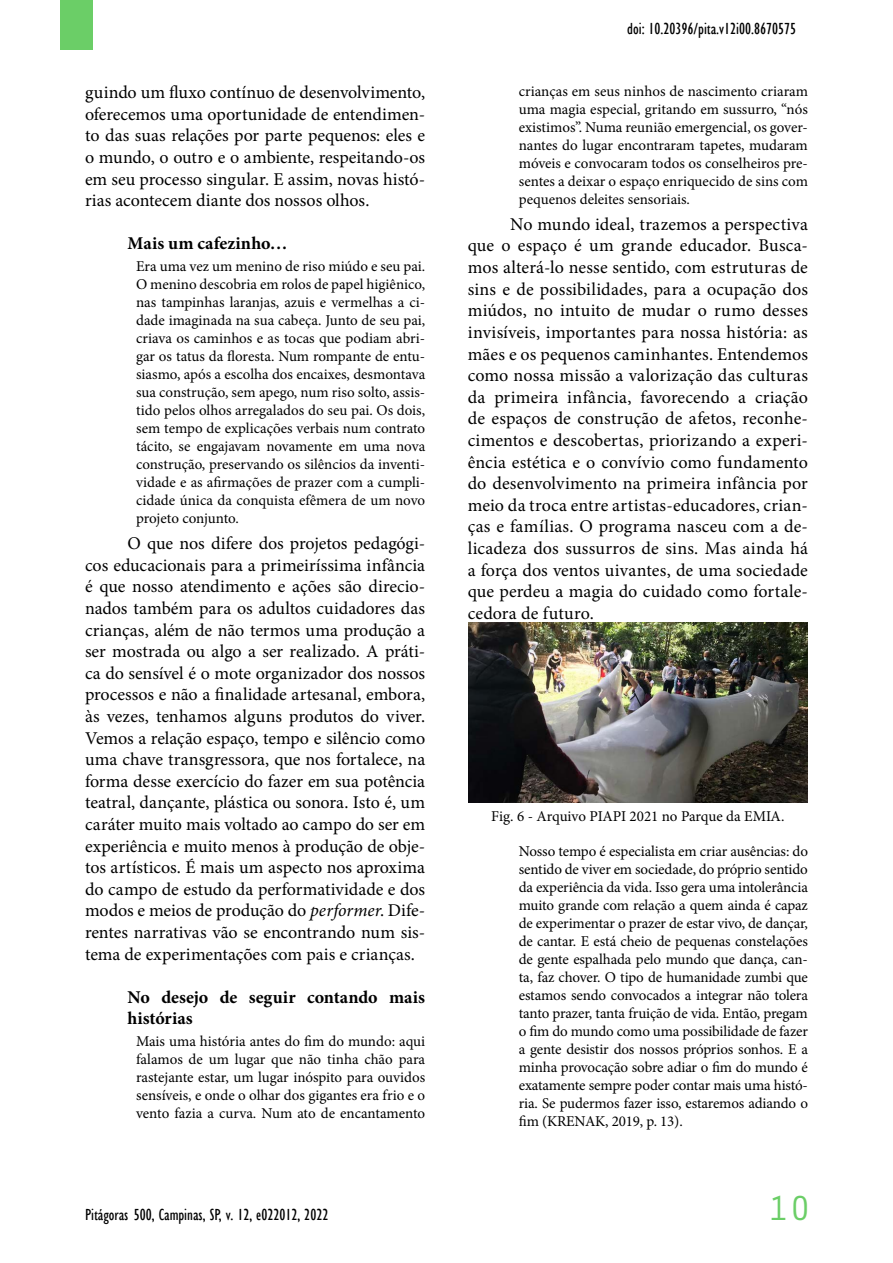
<style>
.page{position:relative;width:893px;height:1263px;background:#fff}
.page>*{position:absolute;margin:0;border:0;box-sizing:border-box;transform-origin:0 0}
.t1{font:36px "Orator Std";color:#6bce67}
.t2{font:18px/21.6px "Minion Pro";color:#000;text-align:justify}
.t3{font:700 18px/21.6px "Minion Pro";color:#000}
.t4{font:condensed 16.5px "Gill Sans";color:#000}
.t5{font:15px/18px "Minion Pro";letter-spacing:-.005em;color:#000;text-align:justify}
.s1{font-style:italic}
</style>
<div class="page">
<div style="left:60px;top:0;width:32px;height:50px;background:#6bce67"></div>
<img style="left:468px;top:623px;width:340px;height:180px">
<p class="t2" style="left:85px;top:82px;width:342px">guindo um fluxo contínuo de desenvolvimento, oferecemos uma oportunidade de entendimen&shy;to das suas relações por parte pequenos: eles e o mundo, o outro e o ambiente, respeitando-os em seu processo singular. E assim, novas histó&shy;rias acontecem diante dos nossos olhos.</p>
<p class="t3" style="left:128px;top:232px;width:162px">Mais um cafezinho…</p>
<p class="t5" style="left:136px;top:258px;width:291px">Era uma vez um menino de riso miúdo e seu pai.<br>O menino descobria em rolos de papel higiênico, nas tampinhas laranjas, azuis e vermelhas a ci&shy;dade imaginada na sua cabeça. Junto de seu pai, criava os caminhos e as tocas que podiam abri&shy;gar os tatus da floresta. Num rompante de entu&shy;siasmo, após a escolha dos encaixes, desmontava sua construção, sem apego, num riso solto, assis&shy;tido pelos olhos arregalados do seu pai. Os dois, sem tempo de explicações verbais num contrato tácito, se engajavam novamente em uma nova construção, preservando os silêncios da inventi&shy;vidade e as afirmações de prazer com a cumpli&shy;cidade única da conquista efêmera de um novo projeto conjunto.</p>
<p class="t2" style="left:85px;top:533px;width:342px;text-indent:43px">O que nos difere dos projetos pedagógi&shy;cos educacionais para a primeiríssima infância é que nosso atendimento e ações são direcio&shy;nados também para os adultos cuidadores das crianças, além de não termos uma produção a ser mostrada ou algo a ser realizado. A práti&shy;ca do sensível é o mote organizador dos nossos processos e não a finalidade artesanal, embora, às vezes, tenhamos alguns produtos do viver.<br>Vemos a relação espaço, tempo e silêncio como uma chave transgressora, que nos fortalece, na forma desse exercício do fazer em sua potência teatral, dançante, plástica ou sonora. Isto é, um caráter muito mais voltado ao campo do ser em experiência e muito menos à produção de obje&shy;tos artísticos. É mais um aspecto nos aproxima do campo de estudo da performatividade e dos modos e meios de produção do <span class="s1">performer</span>. Dife&shy;rentes narrativas vão se encontrando num sis&shy;tema de experimentações com pais e crianças.</p>
<p class="t3" style="left:128px;top:986px;width:299px">No desejo de seguir contando mais histórias</p>
<p class="t5" style="left:136px;top:1033px;width:291px">Mais uma história antes do fim do mundo: aqui falamos de um lugar que não tinha chão para rastejante estar, um lugar inóspito para ouvidos sensíveis, e onde o olhar dos gigantes era frio e o vento fazia a curva. Num ato de encantamento</p>
<p class="t4" style="left:85px;top:1205px;width:245px">Pitágoras 500, Campinas, SP, v. 12, e022012, 2022</p>
<p class="t4" style="left:627px;top:19px;width:170px">doi: 10.20396/pita.v12i00.8670575</p>
<p class="t5" style="left:519px;top:82px;width:291px">crianças em seus ninhos de nascimento criaram uma magia especial, gritando em sussurro, “nós existimos”. Numa reunião emergencial, os gover&shy;nantes do lugar encontraram tapetes, mudaram móveis e convocaram todos os conselheiros pre&shy;sentes a deixar o espaço enriquecido de sins com pequenos deleites sensoriais.</p>
<p class="t2" style="left:468px;top:213px;width:342px;text-indent:43px">No mundo ideal, trazemos a perspectiva que o espaço é um grande educador. Busca&shy;mos alterá-lo nesse sentido, com estruturas de sins e de possibilidades, para a ocupação dos miúdos, no intuito de mudar o rumo desses invisíveis, importantes para nossa história: as mães e os pequenos caminhantes. Entendemos como nossa missão a valorização das culturas da primeira infância, favorecendo a criação de espaços de construção de afetos, reconhe&shy;cimentos e descobertas, priorizando a experi&shy;ência estética e o convívio como fundamento do desenvolvimento na primeira infância por meio da troca entre artistas-educadores, crian&shy;ças e famílias. O programa nasceu com a de&shy;licadeza dos sussurros de sins. Mas ainda há a força dos ventos uivantes, de uma sociedade que perdeu a magia do cuidado como fortale&shy;cedora de futuro.</p>
<p class="t5" style="left:491px;top:807px;width:295px">Fig. 6 - Arquivo PIAPI 2021 no Parque da EMIA.</p>
<p class="t5" style="left:519px;top:842px;width:291px">Nosso tempo é especialista em criar ausências: do sentido de viver em sociedade, do próprio sentido da experiência da vida. Isso gera uma intolerância muito grande com relação a quem ainda é capaz de experimentar o prazer de estar vivo, de dançar, de cantar. E está cheio de pequenas constelações de gente espalhada pelo mundo que dança, can&shy;ta, faz chover. O tipo de humanidade zumbi que estamos sendo convocados a integrar não tolera tanto prazer, tanta fruição de vida. Então, pregam o fim do mundo como uma possibilidade de fazer a gente desistir dos nossos próprios sonhos. E a minha provocação sobre adiar o fim do mundo é exatamente sempre poder contar mais uma histó&shy;ria. Se pudermos fazer isso, estaremos adiando o fim (KRENAK, 2019, p. 13).</p>
<h1 class="t1" style="left:768px;top:1182px;width:45px">10</h1>
</div>
